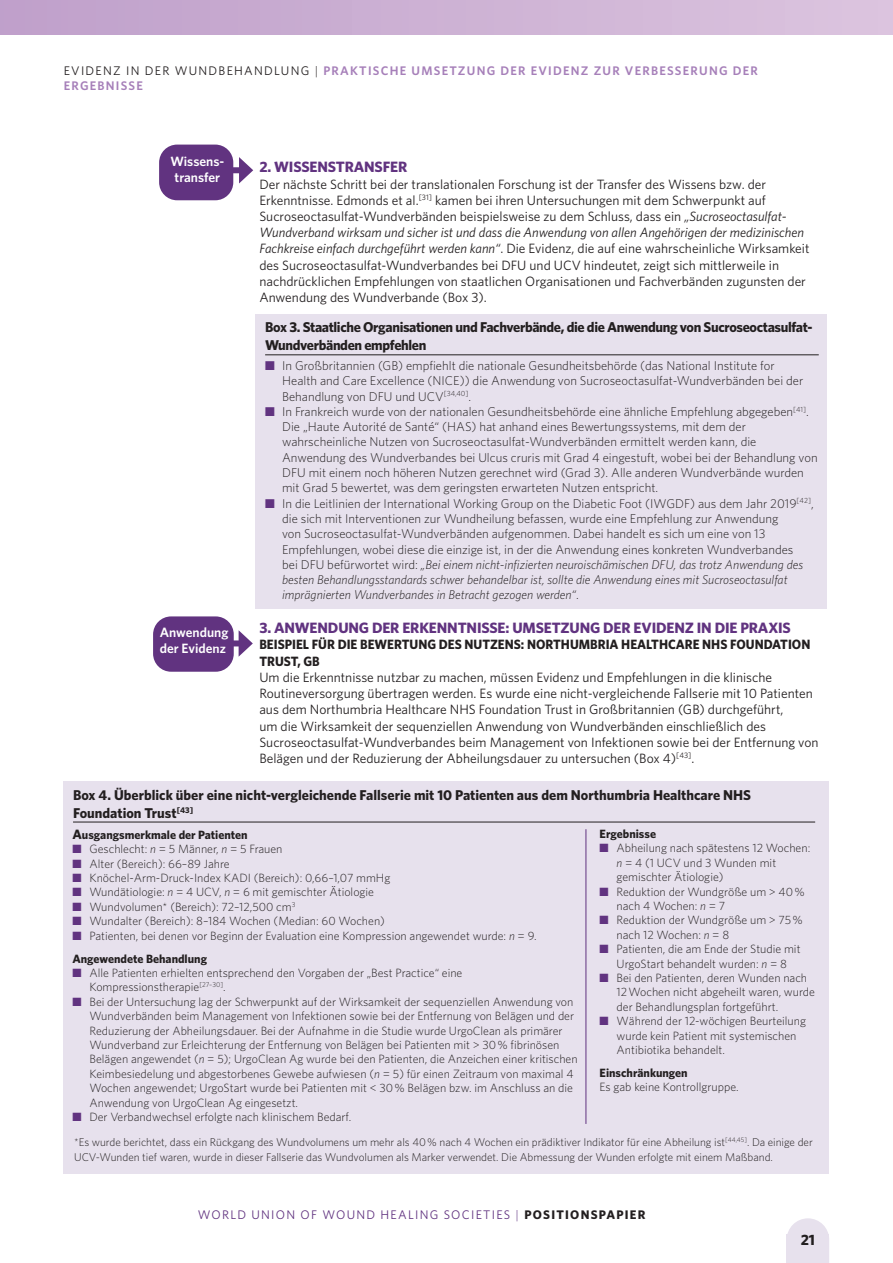
<style>
.page{position:relative;width:893px;height:1263px;background:#fff}
.page>*{position:absolute;margin:0;border:0;box-sizing:border-box;transform-origin:0 0}
.CROSSHEAD_1{font:700 15px "Whitney";letter-spacing:-.01em;color:#613380}
.BODY_TEXT{font:700 15px "Whitney";letter-spacing:-.01em;color:#613380}
.t1{font:700 15px "Whitney";color:#231f20}
.BOX_TEXT_HEAD{font:700 14.25px/18px "Whitney";color:#231f20}
.BOX_TEXT_HEAD-2{font:700 14.25px/18px "Whitney";letter-spacing:-.025em;color:#231f20}
.BODY_TEXT-2{font:13.5px/16.2px "Whitney";color:#231f20}
.CROSSHEAD_BLACK_2{font:700 13.5px/16.2px "Whitney";color:#231f20;scale:.95 1}
.BODY_TEXT-3{font:600 13.5px/16.2px "Whitney";color:#fff;text-align:center}
.BODY_TEXT-4{font:300 12.75px/15.3px "Whitney";color:#231f20}
.BODY_TEXT-5{font:600 12.45px/15px "Whitney";letter-spacing:.1em;color:#a67fb9}
.t2{font:12.45px "Whitney";letter-spacing:.1em;color:#613380}
.BODY_TEXT-6{font:300 12px/14.4px "Whitney";color:#231f20}
.BODY_TEXT-7{font:700 12px "Whitney";color:#231f20}
.BODY_TEXT-8{font:300 11.25px/15px "Whitney";color:#231f20}
.s1{font-weight:400;color:#231f20}
.s2{font-weight:300;color:#231f20}
.s3{font-style:italic}
.s4{color:#613380}
.s5{font-size:13.5px}
.s6{font-weight:300}
.s7{font-weight:700;color:#231f20}
</style>
<div class="page">
<svg style="left:787px;top:1218px;width:41px;height:16px"></svg>
<div style="left:786px;top:1234px;width:43px;height:29px;background:#e7e1ed"></div>
<div style="left:0;top:0;width:893px;height:34px;background:linear-gradient(to right,#bf9fca,#dcc4df)"></div>
<div style="left:256px;top:315px;width:571px;height:294px;background:#e7e1ed"></div>
<hr style="left:265px;top:355px;width:554px;height:1px;background:#231f20">
<div style="left:153px;top:616px;width:81px;height:56px;background:#613380;border-radius:18px"></div>
<div style="left:159px;top:145px;width:74px;height:55px;background:#613380;border-radius:18px"></div>
<div style="left:64px;top:781px;width:765px;height:393px;background:#e7e1ed"></div>
<hr style="left:73px;top:822px;width:742px;height:1px;background:#231f20">
<div style="left:230px;top:167px;width:14px;height:6px;background:#613380"></div>
<svg style="left:239px;top:157px;width:14px;height:26px"></svg>
<div style="left:215px;top:640px;width:29px;height:6px;background:#613380"></div>
<svg style="left:239px;top:630px;width:14px;height:27px"></svg>
<hr style="left:586px;top:829px;width:1px;height:295px;background:#613380">
<p class="BODY_TEXT-5" style="left:64px;top:63px;width:696px"><span class="s1">EVIDENZ IN DER WUNDBEHANDLUNG</span> <span class="s2">|</span> PRAKTISCHE UMSETZUNG DER EVIDENZ ZUR VERBESSERUNG DER<br>ERGEBNISSE</p>
<p class="BODY_TEXT-3" style="left:171px;top:153px;width:55px">Wissens&shy;transfer</p>
<p class="BODY_TEXT-3" style="left:160px;top:623px;width:70px;text-align:left">Anwendung der Evidenz</p>
<p class="BODY_TEXT" style="left:259px;top:158px;width:149px">2. WISSENSTRANSFER</p>
<p class="BODY_TEXT-2" style="left:259px;top:176px;width:552px">Der nächste Schritt bei der translationalen Forschung ist der Transfer des Wissens bzw. der Erkenntnisse. Edmonds et al.<sup>[31]</sup> kamen bei ihren Untersuchungen mit dem Schwerpunkt auf Sucroseoctasulfat-Wundverbänden beispielsweise zu dem Schluss, dass ein <span class="s3">„Sucroseoctasulfat-Wundverband wirksam und sicher ist und dass die Anwendung von allen Angehörigen der medizinischen Fachkreise einfach durchgeführt werden kann“</span>. Die Evidenz, die auf eine wahrscheinliche Wirksamkeit des Sucroseoctasulfat-Wundverbandes bei DFU und UCV hindeutet, zeigt sich mittlerweile in nachdrücklichen Empfehlungen von staatlichen Organisationen und Fachverbänden zugunsten der Anwendung des Wundverbande (Box 3).</p>
<p class="BOX_TEXT_HEAD-2" style="left:265px;top:318px;width:549px">Box 3. Staatliche Organisationen und Fachverbände, die die Anwendung von Sucroseoctasulfat-<br>Wundverbänden empfehlen</p>
<p class="BODY_TEXT-4" style="left:282px;top:358px;width:523px;text-indent:-17px"><span class="s4">■</span> In Großbritannien (GB) empfiehlt die nationale Gesundheitsbehörde (das National Institute for<br>Health and Care Excellence (NICE)) die Anwendung von Sucroseoctasulfat-Wundverbänden bei der<br>Behandlung von DFU und UCV<sup>[34,40]</sup>.</p>
<p class="BODY_TEXT-4" style="left:282px;top:404px;width:537px;text-indent:-17px"><span class="s4">■</span> In Frankreich wurde von der nationalen Gesundheitsbehörde eine ähnliche Empfehlung abgegeben<sup>[41]</sup>.<br>Die „Haute Autorité de Santé“ (HAS) hat anhand eines Bewertungssystems, mit dem der wahrscheinliche Nutzen von Sucroseoctasulfat-Wundverbänden ermittelt werden kann, die Anwendung des Wundverbandes bei Ulcus cruris mit Grad 4 eingestuft, wobei bei der Behandlung von DFU mit einem noch höheren Nutzen gerechnet wird (Grad 3). Alle anderen Wundverbände wurden mit Grad 5 bewertet, was dem geringsten erwarteten Nutzen entspricht.</p>
<p class="BODY_TEXT-4" style="left:282px;top:495px;width:533px;text-indent:-17px"><span class="s4">■</span> In die Leitlinien der International Working Group on the Diabetic Foot (IWGDF) aus dem Jahr 2019<sup>[42]</sup>, die sich mit Interventionen zur Wundheilung befassen, wurde eine Empfehlung zur Anwendung<br>von Sucroseoctasulfat-Wundverbänden aufgenommen. Dabei handelt es sich um eine von 13<br>Empfehlungen, wobei diese die einzige ist, in der die Anwendung eines konkreten Wundverbandes<br>bei DFU befürwortet wird: <span class="s3">„Bei einem nicht-infizierten neuroischämischen DFU, das trotz Anwendung des besten Behandlungsstandards schwer behandelbar ist, sollte die Anwendung eines mit Sucroseoctasulfat imprägnierten Wundverbandes in Betracht gezogen werden“</span>.</p>
<p class="CROSSHEAD_1" style="left:259px;top:619px;width:533px">3. ANWENDUNG DER ERKENNTNISSE: UMSETZUNG DER EVIDENZ IN DIE PRAXIS</p>
<p class="CROSSHEAD_BLACK_2" style="left:259px;top:636px;width:581px">BEISPIEL FÜR DIE BEWERTUNG DES NUTZENS: NORTHUMBRIA HEALTHCARE NHS FOUNDATION<br>TRUST, GB</p>
<p class="BODY_TEXT-2" style="left:259px;top:669px;width:561px">Um die Erkenntnisse nutzbar zu machen, müssen Evidenz und Empfehlungen in die klinische Routineversorgung übertragen werden. Es wurde eine nicht-vergleichende Fallserie mit 10 Patienten aus dem Northumbria Healthcare NHS Foundation Trust in Großbritannien (GB) durchgeführt,<br>um die Wirksamkeit der sequenziellen Anwendung von Wundverbänden einschließlich des Sucroseoctasulfat-Wundverbandes beim Management von Infektionen sowie bei der Entfernung von Belägen und der Reduzierung der Abheilungsdauer zu untersuchen (Box 4)<sup>[43]</sup>.</p>
<p class="BOX_TEXT_HEAD" style="left:73px;top:785px;width:680px">Box 4. Überblick über eine nicht-vergleichende Fallserie mit 10 Patienten aus dem Northumbria Healthcare NHS<br>Foundation Trust<sup>[43]</sup></p>
<p class="BODY_TEXT-7" style="left:72px;top:827px;width:177px"><span class="s5">A</span>usgangsmerkmale der Patienten</p>
<p class="BODY_TEXT-6" style="left:72px;top:842px;width:212px"><span class="s4">■</span> Geschlecht: <span class="s3">n</span> = 5 Männer, <span class="s3">n</span> = 5 Frauen</p>
<p class="BODY_TEXT-6" style="left:72px;top:856px;width:159px"><span class="s4">■</span> Alter (Bereich): 66–89 Jahre</p>
<p class="BODY_TEXT-6" style="left:72px;top:870px;width:319px"><span class="s4">■</span> Knöchel-Arm-Druck-Index KADI (Bereich): 0,66–1,07 mmHg</p>
<p class="BODY_TEXT-6" style="left:72px;top:885px;width:303px"><span class="s4">■</span> Wundätiologie: <span class="s3">n</span> = 4 UCV, <span class="s3">n</span> = 6 mit gemischter Ätiologie</p>
<p class="BODY_TEXT-6" style="left:72px;top:899px;width:225px"><span class="s4">■</span> Wundvolumen* (Bereich): 72–12,500 cm<sup>3</sup></p>
<p class="BODY_TEXT-6" style="left:72px;top:914px;width:314px"><span class="s4">■</span> Wundalter (Bereich): 8–184 Wochen (Median: 60 Wochen)</p>
<p class="BODY_TEXT-6" style="left:72px;top:928px;width:466px"><span class="s4">■</span> Patienten, bei denen vor Beginn der Evaluation eine Kompression angewendet wurde: <span class="s3">n</span> = 9.</p>
<p class="BODY_TEXT-7" style="left:72px;top:951px;width:136px">Angewendete Behandlung</p>
<p class="BODY_TEXT-6" style="left:89px;top:965px;width:374px;text-indent:-17px"><span class="s4">■</span> Alle Patienten erhielten entsprechend den Vorgaben der „Best Practice“ eine<br>Kompressionstherapie<sup>[27–30]</sup>.</p>
<p class="BODY_TEXT-6" style="left:89px;top:994px;width:490px;text-indent:-17px"><span class="s4">■</span> Bei der Untersuchung lag der Schwerpunkt auf der Wirksamkeit der sequenziellen Anwendung von Wundverbänden beim Management von Infektionen sowie bei der Entfernung von Belägen und der Reduzierung der Abheilungsdauer. Bei der Aufnahme in die Studie wurde UrgoClean als primärer Wundverband zur Erleichterung der Entfernung von Belägen bei Patienten mit &gt; 30 % fibrinösen Belägen angewendet (<span class="s3">n</span> = 5); UrgoClean Ag wurde bei den Patienten, die Anzeichen einer kritischen Keimbesiedelung und abgestorbenes Gewebe aufwiesen (<span class="s3">n</span> = 5) für einen Zeitraum von maximal 4<br>Wochen angewendet; UrgoStart wurde bei Patienten mit &lt; 30 % Belägen bzw. im Anschluss an die Anwendung von UrgoClean Ag eingesetzt.</p>
<p class="BODY_TEXT-6" style="left:72px;top:1109px;width:280px"><span class="s4">■</span> Der Verbandwechsel erfolgte nach klinischem Bedarf.</p>
<p class="BODY_TEXT-7" style="left:600px;top:826px;width:58px">Ergebnisse</p>
<p class="BODY_TEXT-6" style="left:617px;top:841px;width:195px;text-indent:-17px"><span class="s4">■</span> Abheilung nach spätestens 12 Wochen: <span class="s3">n</span> = 4 (1 UCV und 3 Wunden mit gemischter Ätiologie)</p>
<p class="BODY_TEXT-6" style="left:617px;top:884px;width:190px;text-indent:-17px"><span class="s4">■</span> Reduktion der Wundgröße um &gt; 40 % nach 4 Wochen: <span class="s3">n</span> = 7</p>
<p class="BODY_TEXT-6" style="left:617px;top:913px;width:188px;text-indent:-17px"><span class="s4">■</span> Reduktion der Wundgröße um &gt; 75 % nach 12 Wochen: <span class="s3">n</span> = 8</p>
<p class="BODY_TEXT-6" style="left:600px;top:941px;width:202px;text-align:center"><span class="s4">■</span> Patienten, die am Ende der Studie mit<br>UrgoStart behandelt wurden: <span class="s3">n</span> = 8</p>
<p class="BODY_TEXT-6" style="left:617px;top:970px;width:200px;text-indent:-17px"><span class="s4">■</span> Bei den Patienten, deren Wunden nach<br>12 Wochen nicht abgeheilt waren, wurde der Behandlungsplan fortgeführt.</p>
<p class="BODY_TEXT-6" style="left:617px;top:1013px;width:191px;text-indent:-17px"><span class="s4">■</span> Während der 12-wöchigen Beurteilung wurde kein Patient mit systemischen<br>Antibiotika behandelt.</p>
<p class="BODY_TEXT-7" style="left:600px;top:1065px;width:90px">Einschränkungen</p>
<p class="BODY_TEXT-6" style="left:600px;top:1080px;width:141px">Es gab keine Kontrollgruppe.</p>
<p class="BODY_TEXT-8" style="left:74px;top:1134px;width:740px">*Es wurde berichtet, dass ein Rückgang des Wundvolumens um mehr als 40 % nach 4 Wochen ein prädiktiver Indikator für eine Abheilung ist<sup>[44,45]</sup>. Da einige der<br>UCV-Wunden tief waren, wurde in dieser Fallserie das Wundvolumen als Marker verwendet. Die Abmessung der Wunden erfolgte mit einem Maßband.</p>
<p class="t2" style="left:198px;top:1207px;width:449px">WORLD UNION OF WOUND HEALING SOCIETIES <span class="s6">|</span> <span class="s7">POSITIONSPAPIER</span></p>
<p class="t1" style="left:801px;top:1231px;width:16px">21</p>
</div>
